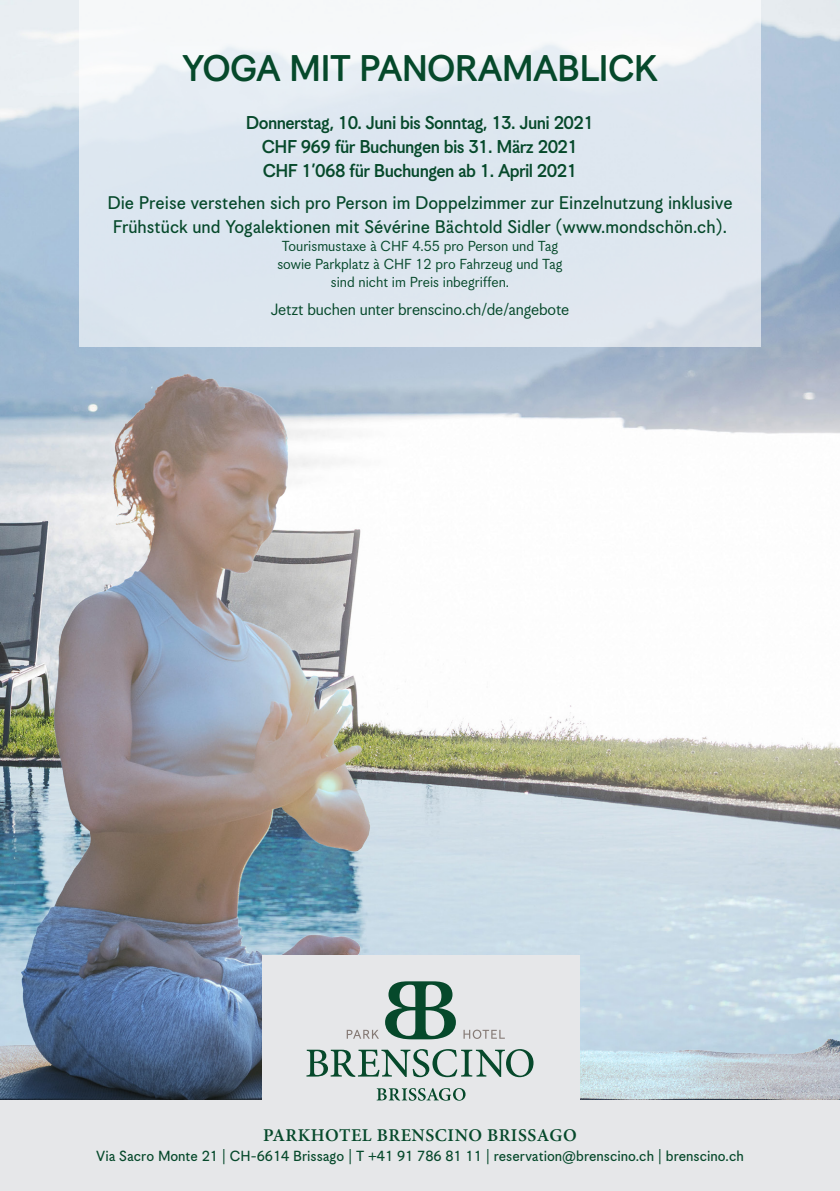
<style>
.page{position:relative;width:840px;height:1191px;background:#fff}
.page>*{position:absolute;margin:0;border:0;box-sizing:border-box;transform-origin:0 0}
.t1{font:40px "Korpus Grotesk D";letter-spacing:-.02em;color:#06492b}
.t2{font:20px "Korpus Grotesk C";color:#06492b}
.t3{font:20px "Korpus Grotesk D";letter-spacing:-.03em;color:#06492b}
.t4{font:18px "Korpus Grotesk B";letter-spacing:-.01em;color:#06492b}
.testo{font:600 18px "Minion Pro";letter-spacing:.03em;color:#06492b}
.t5{font:16px "Korpus Grotesk B";color:#06492b}
.testo-2{font:16px "Korpus Grotesk C";color:#06492b}
</style>
<div class="page">
<img style="left:0;top:0;width:839px;height:358px">
<img style="left:0;top:358px;width:839px;height:742px">
<div style="left:79px;top:0;width:681px;height:347px;background:linear-gradient(to bottom,#eff3f7,#d6e1ec)"></div>
<div style="left:0;top:1100px;width:839px;height:91px;background:#e6e7e9"></div>
<div style="left:261px;top:955px;width:318px;height:173px;background:#e6e7e9"></div>
<svg style="left:385px;top:981px;width:70px;height:58px"></svg>
<svg style="left:463px;top:1029px;width:41px;height:10px"></svg>
<svg style="left:346px;top:1029px;width:32px;height:9px"></svg>
<svg style="left:376px;top:1088px;width:89px;height:12px"></svg>
<svg style="left:306px;top:1049px;width:227px;height:28px"></svg>
<p class="t1" style="left:182px;top:46px;width:477px">YOGA MIT PANORAMABLICK</p>
<p class="t3" style="left:246px;top:111px;width:349px">Donnerstag, 10. Juni bis Sonntag, 13. Juni 2021</p>
<p class="t3" style="left:262px;top:135px;width:317px">CHF 969 für Buchungen bis 31. März 2021</p>
<p class="t3" style="left:262px;top:159px;width:316px">CHF 1’068 für Buchungen ab 1. April 2021</p>
<p class="t2" style="left:107px;top:192px;width:626px">Die Preise verstehen sich pro Person im Doppelzimmer zur Einzelnutzung inklusive</p>
<p class="t2" style="left:113px;top:216px;width:615px">Frühstück und Yogalektionen mit Sévérine Bächtold Sidler (www.mondschön.ch).</p>
<p class="t5" style="left:281px;top:237px;width:278px">Tourismustaxe à CHF 4.55 pro Person und Tag</p>
<p class="t5" style="left:277px;top:255px;width:286px">sowie Parkplatz à CHF 12 pro Fahrzeug und Tag</p>
<p class="t5" style="left:330px;top:273px;width:180px">sind nicht im Preis inbegriffen.</p>
<p class="t4" style="left:270px;top:299px;width:300px">Jetzt buchen unter brenscino.ch/de/angebote</p>
<p class="testo" style="left:263px;top:1125px;width:315px">PARKHOTEL BRENSCINO BRISSAGO</p>
<p class="testo-2" style="left:96px;top:1147px;width:648px">Via Sacro Monte 21 | CH-6614 Brissago | T +41 91 786 81 11 | reservation@brenscino.ch | brenscino.ch</p>
</div>
